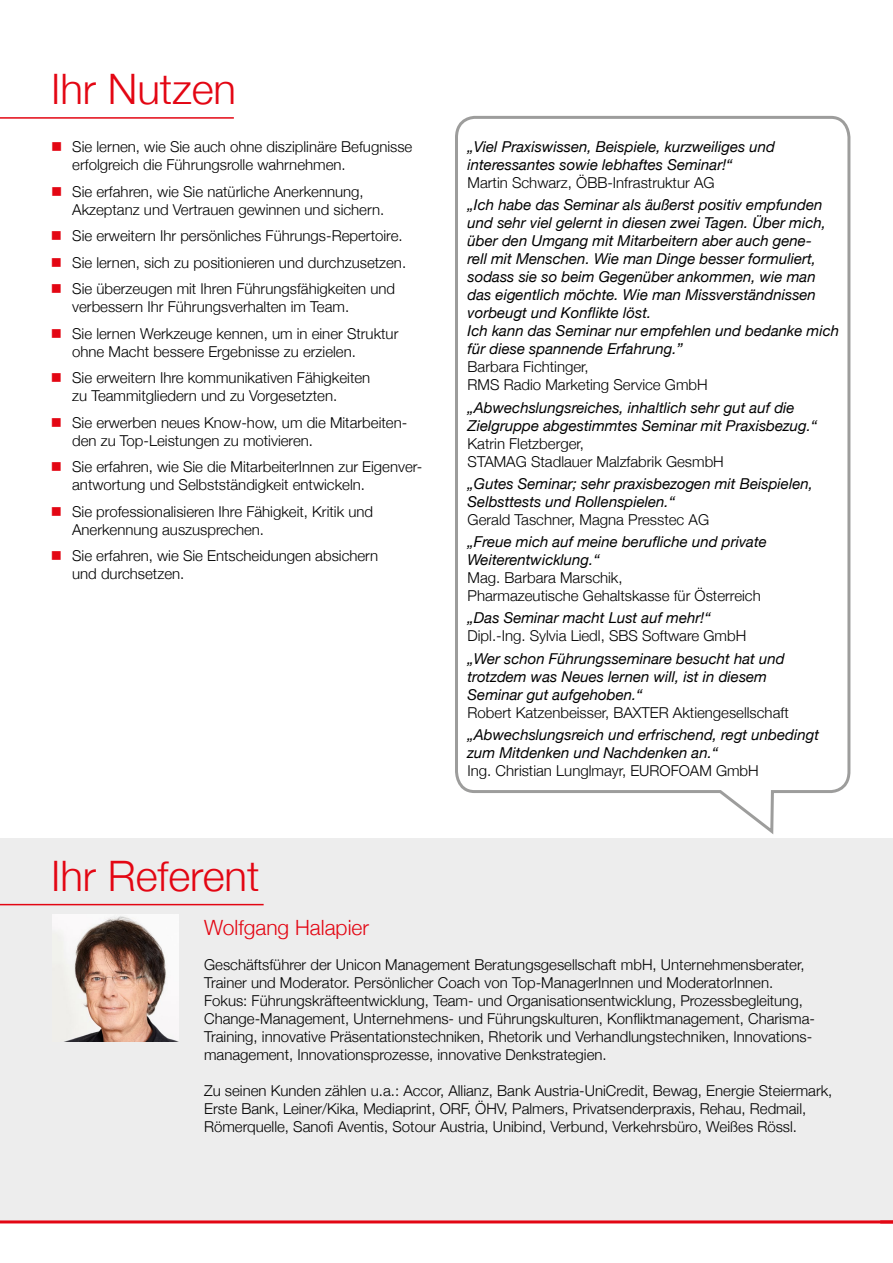
<style>
.page{position:relative;width:893px;height:1263px;background:#fff}
.page>*{position:absolute;margin:0;border:0;box-sizing:border-box;transform-origin:0 0}
.t1{font:300 42px "Helvetica Neue";color:#e30613}
.t2{font:300 21px "Helvetica Neue";color:#e30613}
.t3{font:300 15px/18px "Helvetica Neue";color:#000}
.t4{font:italic 15px/18px "Helvetica Neue";color:#000}
.s1{color:#e30613}
</style>
<div class="page">
<div style="left:0;top:838px;width:893px;height:382px;background:#ededed"></div>
<hr style="left:0;top:1220px;width:893px;height:3px;background:#e30613">
<svg style="left:880px;top:1220px;width:13px;height:1px"></svg>
<img style="left:52px;top:914px;width:127px;height:128px">
<hr style="left:0;top:904px;width:264px;height:1px;background:#e30613">
<hr style="left:0;top:117px;width:234px;height:2px;background:#e30613">
<svg style="left:455px;top:115px;width:396px;height:719px"></svg>
<h1 class="t1" style="left:51px;top:64px;width:187px">Ihr Nutzen</h1>
<p class="t3" style="left:72px;top:138px;width:342px;text-indent:-21px"><span class="s1">■</span> Sie lernen, wie Sie auch ohne disziplinäre Befugnisse erfolgreich die Führungsrolle wahrnehmen.</p>
<p class="t3" style="left:72px;top:182px;width:314px;text-indent:-21px"><span class="s1">■</span> Sie erfahren, wie Sie natürliche Anerkennung,<br>Akzeptanz und Vertrauen gewinnen und sichern.</p>
<p class="t3" style="left:51px;top:227px;width:353px"><span class="s1">■</span> Sie erweitern Ihr persönliches Führungs-Repertoire.</p>
<p class="t3" style="left:51px;top:253px;width:357px"><span class="s1">■</span> Sie lernen, sich zu positionieren und durchzusetzen.</p>
<p class="t3" style="left:72px;top:280px;width:324px;text-indent:-21px"><span class="s1">■</span> Sie überzeugen mit Ihren Führungsfähigkeiten und verbessern Ihr Führungsverhalten im Team.</p>
<p class="t3" style="left:72px;top:324px;width:328px;text-indent:-21px"><span class="s1">■</span> Sie lernen Werkzeuge kennen, um in einer Struktur ohne Macht bessere Ergebnisse zu erzielen.</p>
<p class="t3" style="left:72px;top:369px;width:300px;text-indent:-21px"><span class="s1">■</span> Sie erweitern Ihre kommunikativen Fähigkeiten zu Teammitgliedern und zu Vorgesetzten.</p>
<p class="t3" style="left:72px;top:413px;width:337px;text-indent:-21px"><span class="s1">■</span> Sie erwerben neues Know-how, um die Mitarbeiten&shy;den zu Top-Leistungen zu motivieren.</p>
<p class="t3" style="left:72px;top:458px;width:352px;text-indent:-21px"><span class="s1">■</span> Sie erfahren, wie Sie die MitarbeiterInnen zur Eigenver&shy;antwortung und Selbstständigkeit entwickeln.</p>
<p class="t3" style="left:72px;top:502px;width:302px;text-indent:-21px"><span class="s1">■</span> Sie professionalisieren Ihre Fähigkeit, Kritik und<br>Anerkennung auszusprechen.</p>
<p class="t3" style="left:72px;top:547px;width:308px;text-indent:-21px"><span class="s1">■</span> Sie erfahren, wie Sie Entscheidungen absichern und durchsetzen.</p>
<h1 class="t1" style="left:51px;top:850px;width:210px">Ihr Referent</h1>
<p class="t4" style="left:468px;top:138px;width:309px">„Viel Praxiswissen, Beispiele, kurzweiliges und interessantes sowie lebhaftes Seminar!“</p>
<p class="t3" style="left:468px;top:174px;width:248px">Martin Schwarz, ÖBB-Infrastruktur AG</p>
<p class="t4" style="left:468px;top:196px;width:373px">„Ich habe das Seminar als äußerst positiv empfunden und sehr viel gelernt in diesen zwei Tagen. Über mich, über den Umgang mit Mitarbeitern aber auch gene-<br>rell mit Menschen. Wie man Dinge besser formuliert, sodass sie so beim Gegenüber ankommen, wie man das eigentlich möchte. Wie man Missverständnissen vorbeugt und Konflikte löst.<br>Ich kann das Seminar nur empfehlen und bedanke mich für diese spannende Erfahrung.”</p>
<p class="t3" style="left:468px;top:358px;width:242px">Barbara Fichtinger,<br>RMS Radio Marketing Service GmbH</p>
<p class="t4" style="left:468px;top:398px;width:351px">„Abwechslungsreiches, inhaltlich sehr gut auf die<br>Zielgruppe abgestimmtes Seminar mit Praxisbezug.“</p>
<p class="t3" style="left:468px;top:434px;width:258px">Katrin Fletzberger,<br>STAMAG Stadlauer Malzfabrik GesmbH</p>
<p class="t4" style="left:468px;top:474px;width:347px">„Gutes Seminar; sehr praxisbezogen mit Beispielen,<br>Selbsttests und Rollenspielen.“</p>
<p class="t3" style="left:468px;top:510px;width:243px">Gerald Taschner, Magna Presstec AG</p>
<p class="t4" style="left:468px;top:533px;width:301px">„Freue mich auf meine berufliche und private<br>Weiterentwicklung.“</p>
<p class="t3" style="left:468px;top:569px;width:295px">Mag. Barbara Marschik,<br>Pharmazeutische Gehaltskasse für Österreich</p>
<p class="t4" style="left:468px;top:609px;width:245px">„Das Seminar macht Lust auf mehr!“</p>
<p class="t3" style="left:468px;top:627px;width:280px">Dipl.-Ing. Sylvia Liedl, SBS Software GmbH</p>
<p class="t4" style="left:468px;top:649px;width:319px">„Wer schon Führungsseminare besucht hat und trotzdem was Neues lernen will, ist in diesem<br>Seminar gut aufgehoben.“</p>
<p class="t3" style="left:468px;top:703px;width:323px">Robert Katzenbeisser, BAXTER Aktiengesellschaft</p>
<p class="t4" style="left:468px;top:725px;width:353px">„Abwechslungsreich und erfrischend, regt unbedingt zum Mitdenken und Nachdenken an.“</p>
<p class="t3" style="left:468px;top:761px;width:293px">Ing. Christian Lunglmayr, EUROFOAM GmbH</p>
<h2 class="t2" style="left:204px;top:914px;width:166px">Wolfgang Halapier</h2>
<p class="t3" style="left:204px;top:955px;width:612px">Geschäftsführer der Unicon Management Beratungsgesellschaft mbH, Unternehmensberater, Trainer und Moderator. Persönlicher Coach von Top-ManagerInnen und ModeratorInnen.<br>Fokus: Führungskräfteentwicklung, Team- und Organisationsentwicklung, Prozessbegleitung, Change-Management, Unternehmens- und Führungskulturen, Konfliktmanagement, Charisma-Training, innovative Präsentationstechniken, Rhetorik und Verhandlungstechniken, Innovations&shy;management, Innovationsprozesse, innovative Denkstrategien.</p>
<p class="t3" style="left:204px;top:1081px;width:630px">Zu seinen Kunden zählen u.a.: Accor, Allianz, Bank Austria-UniCredit, Bewag, Energie Steiermark,<br>Erste Bank, Leiner/Kika, Mediaprint, ORF, ÖHV, Palmers, Privatsenderpraxis, Rehau, Redmail,<br>Römerquelle, Sanofi Aventis, Sotour Austria, Unibind, Verbund, Verkehrsbüro, Weißes Rössl.</p>
</div>
